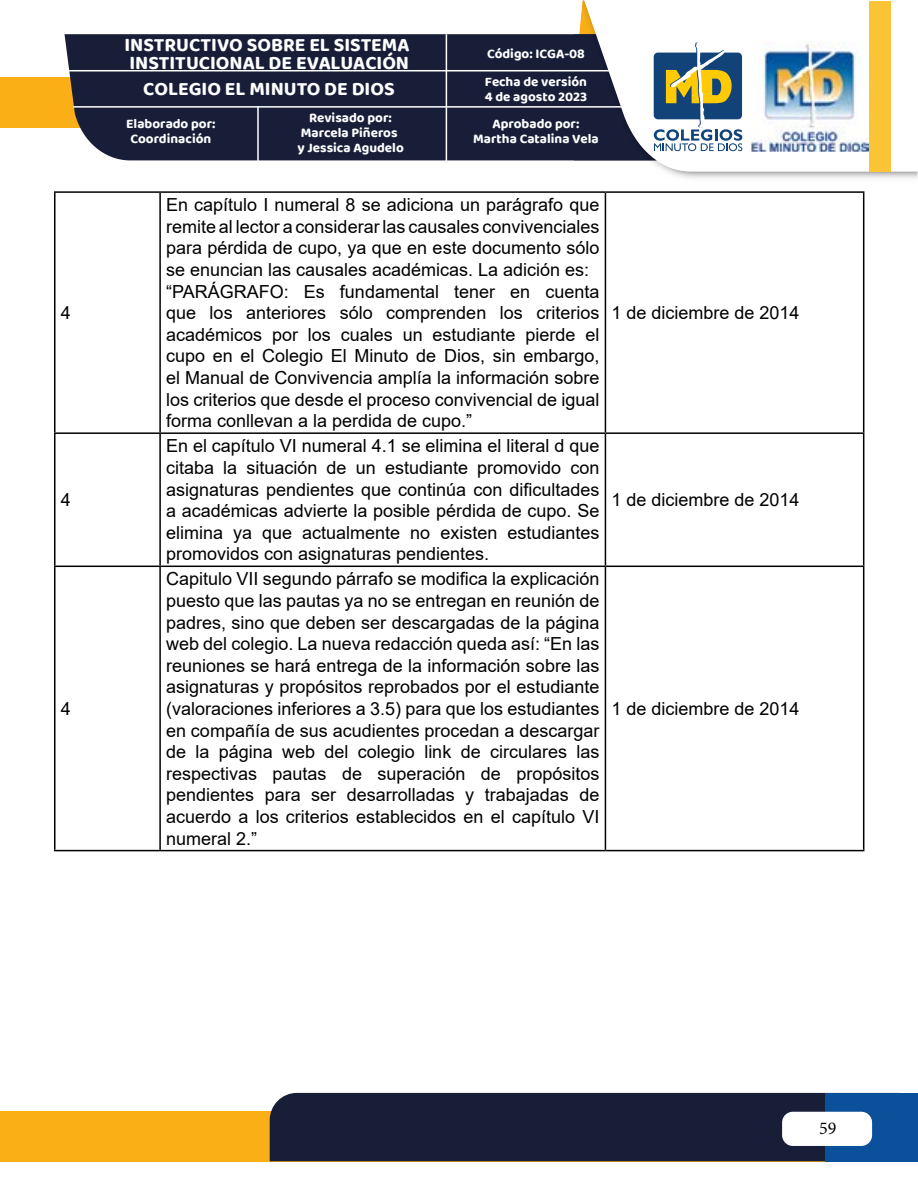
<style>
.page{position:relative;width:918px;height:1188px;background:#fff}
.page>*{position:absolute;margin:0;border:0;box-sizing:border-box;transform-origin:0 0}
.t1{font:700 19.5px/18px "Baloo 2";color:#fff}
.t2{font:18px/21.6px "Arial";color:#000;text-align:justify}
.t3{font:18px "Minion Pro";color:#000}
.t4{font:700 13.5px/15px "Baloo 2";color:#fff;text-align:center}
</style>
<div class="page">
<div style="left:0;top:77px;width:429px;height:51px;background:#f9af15"></div>
<div style="left:0;top:1111px;width:917px;height:51px;background:#f9af15"></div>
<div style="left:64px;top:34px;width:510px;height:126px;background:#181e38"></div>
<img style="left:666px;top:171px;width:251px;height:7px">
<img style="left:574px;top:34px;width:8px;height:127px">
<svg style="left:582px;top:1px;width:288px;height:170px"></svg>
<div style="left:870px;top:1px;width:21px;height:170px;background:#fbc437"></div>
<hr style="left:69px;top:70px;width:583px;height:1px;background:#fff">
<hr style="left:73px;top:106px;width:565px;height:2px;background:#fff">
<hr style="left:446px;top:34px;width:1px;height:127px;background:#fff">
<hr style="left:257px;top:106px;width:2px;height:55px;background:#fff">
<div style="left:270px;top:1093px;width:555px;height:68px;background:#181e38"></div>
<div style="left:825px;top:1093px;width:92px;height:68px;background:#0a509a"></div>
<svg style="left:577px;top:1px;width:165px;height:150px"></svg>
<div style="left:782px;top:1112px;width:90px;height:34px;background:#fff;border-radius:11px"></div>
<img style="left:751px;top:41px;width:117px;height:111px">
<hr style="left:54px;top:191px;width:106px;height:2px;background:#000">
<hr style="left:54px;top:193px;width:2px;height:239px;background:#000">
<hr style="left:160px;top:191px;width:445px;height:2px;background:#000">
<hr style="left:159px;top:193px;width:2px;height:239px;background:#000">
<hr style="left:605px;top:191px;width:259px;height:2px;background:#000">
<hr style="left:605px;top:193px;width:1px;height:239px;background:#000">
<hr style="left:863px;top:193px;width:1px;height:239px;background:#000">
<hr style="left:54px;top:432px;width:106px;height:2px;background:#000">
<hr style="left:54px;top:434px;width:2px;height:132px;background:#000">
<hr style="left:160px;top:432px;width:445px;height:2px;background:#000">
<hr style="left:159px;top:434px;width:2px;height:132px;background:#000">
<hr style="left:605px;top:432px;width:259px;height:2px;background:#000">
<hr style="left:605px;top:434px;width:1px;height:132px;background:#000">
<hr style="left:863px;top:434px;width:1px;height:132px;background:#000">
<hr style="left:54px;top:566px;width:106px;height:1px;background:#000">
<hr style="left:54px;top:567px;width:2px;height:283px;background:#000">
<hr style="left:160px;top:566px;width:445px;height:1px;background:#000">
<hr style="left:159px;top:567px;width:2px;height:283px;background:#000">
<hr style="left:605px;top:566px;width:259px;height:1px;background:#000">
<hr style="left:605px;top:567px;width:1px;height:283px;background:#000">
<hr style="left:863px;top:567px;width:1px;height:283px;background:#000">
<hr style="left:54px;top:850px;width:106px;height:1px;background:#000">
<hr style="left:160px;top:850px;width:445px;height:1px;background:#000">
<hr style="left:605px;top:850px;width:259px;height:1px;background:#000">
<p class="t1" style="left:124px;top:35px;width:287px">INSTRUCTIVO SOBRE EL SISTEMA<br>INSTITUCIONAL DE EVALUACIÓN</p>
<p class="t4" style="left:485px;top:39px;width:104px;line-height:28px;text-align:left">Código: ICGA-08<br>Fecha de versión</p>
<p class="t4" style="left:485px;top:89px;width:104px">4 de agosto 2023</p>
<p class="t4" style="left:126px;top:115px;width:91px">Elaborado por:<br>Coordinación</p>
<p class="t4" style="left:297px;top:109px;width:108px">Revisado por:<br>Marcela Piñeros y Jessica Agudelo</p>
<p class="t4" style="left:473px;top:115px;width:127px">Aprobado por:<br>Martha Catalina Vela</p>
<p class="t1" style="left:143px;top:79px;width:253px">COLEGIO EL MINUTO DE DIOS</p>
<p class="t2" style="left:61px;top:302px;width:12px">4</p>
<p class="t2" style="left:166px;top:194px;width:435px;text-align:left">En capítulo I numeral 8 se adiciona un parágrafo que remite al lector a considerar las causales convivenciales para pérdida de cupo, ya que en este documento sólo se enuncian las causales académicas. La adición es: “PARÁGRAFO: Es fundamental tener en cuenta que los anteriores sólo comprenden los criterios académicos por los cuales un estudiante pierde el cupo en el Colegio El Minuto de Dios, sin embargo, el Manual de Convivencia amplía la información sobre los criterios que desde el proceso convivencial de igual forma conllevan a la perdida de cupo.”</p>
<p class="t2" style="left:611px;top:302px;width:190px">1 de diciembre de 2014</p>
<p class="t2" style="left:61px;top:489px;width:12px">4</p>
<p class="t2" style="left:166px;top:435px;width:435px">En el capítulo VI numeral 4.1 se elimina el literal d que citaba la situación de un estudiante promovido con asignaturas pendientes que continúa con dificultades a académicas advierte la posible pérdida de cupo. Se elimina ya que actualmente no existen estudiantes promovidos con asignaturas pendientes.</p>
<p class="t2" style="left:611px;top:489px;width:190px">1 de diciembre de 2014</p>
<p class="t2" style="left:61px;top:698px;width:12px">4</p>
<p class="t2" style="left:166px;top:568px;width:435px">Capitulo VII segundo párrafo se modifica la explicación puesto que las pautas ya no se entregan en reunión de padres, sino que deben ser descargadas de la página web del colegio. La nueva redacción queda así: “En las reuniones se hará entrega de la información sobre las asignaturas y propósitos reprobados por el estudiante (valoraciones inferiores a 3.5) para que los estudiantes en compañía de sus acudientes procedan a descargar de la página web del colegio link de circulares las respectivas pautas de superación de propósitos pendientes para ser desarrolladas y trabajadas de acuerdo a los criterios establecidos en el capítulo VI numeral 2.”</p>
<p class="t2" style="left:611px;top:698px;width:190px">1 de diciembre de 2014</p>
<p class="t3" style="left:819px;top:1116px;width:19px">59</p>
</div>
